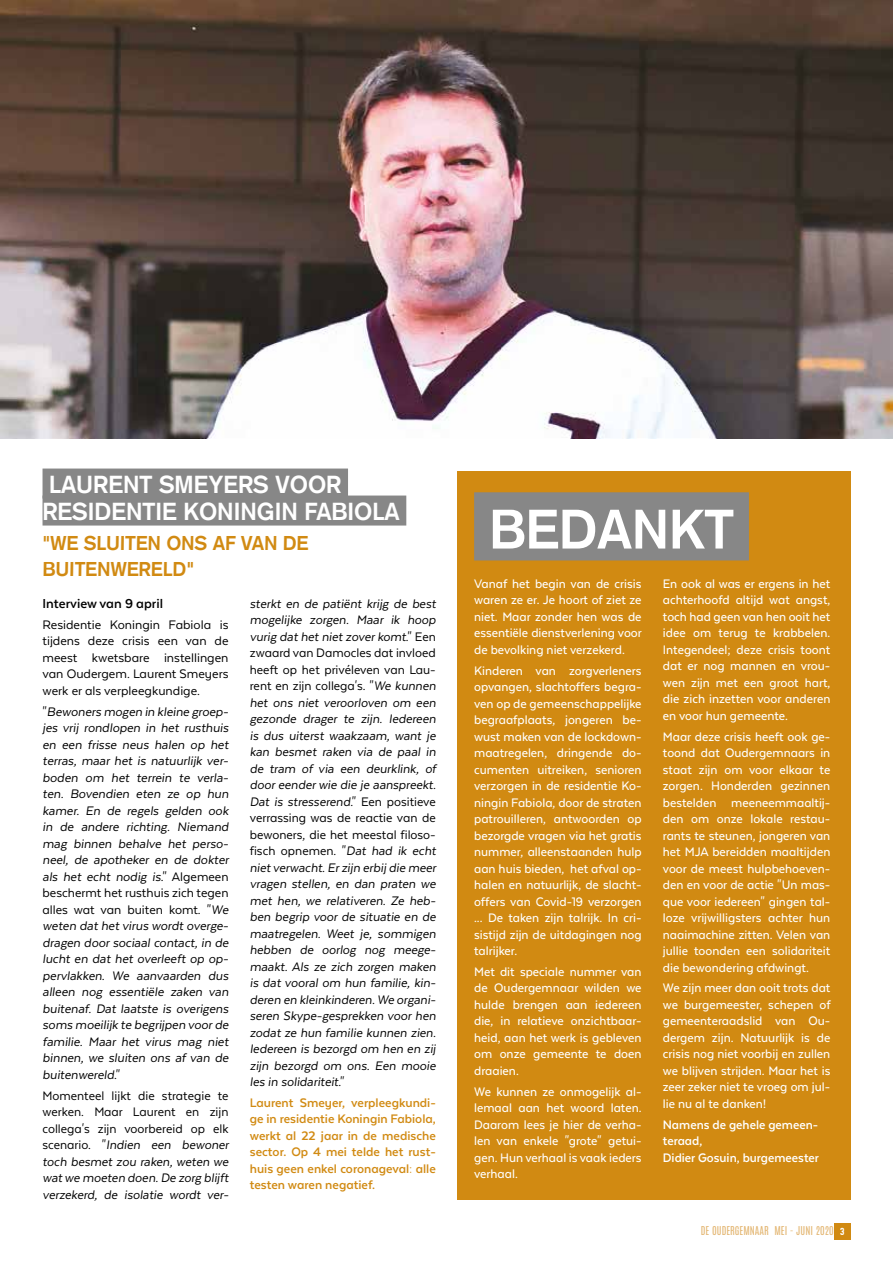
<style>
.page{position:relative;width:893px;height:1263px;background:#fff}
.page>*{position:absolute;margin:0;border:0;box-sizing:border-box;transform-origin:0 0}
.t1{font:700 54.45px "Akzidenz Grotesk CE";color:#fff}
.t2{font:700 24px/27px "Akzidenz Grotesk CE";color:#fff}
.t3{font:700 19.5px/25.5px "Akzidenz Grotesk CE";color:#d18a12}
.t4{font:700 15px "Texta Alt";color:#000}
.t5{font:500 14.25px/16.5px "Texta Alt";color:#fff;text-align:justify}
.t6{font:italic 14.25px/16.5px "Texta Alt";color:#000;text-align:justify}
.t7{font:700 14.25px/16.5px "Texta Alt";color:#d18a12;text-align:justify}
.t8{font:14.25px/16.5px "Texta Alt";color:#000;text-align:justify}
.t9{font:700 14.25px/16.5px "Texta Alt";color:#fff}
.t10{font:10.2px "Antonio";color:#e4b876}
.s1{font-style:normal}
.s2{font-family:"Confidel";font-size:10.5px;color:#fff}
</style>
<div class="page">
<div style="left:834px;top:1223px;width:17px;height:16px;background:#d18a12"></div>
<img style="left:0;top:0;width:893px;height:438px">
<div style="left:43px;top:468px;width:305px;height:30px;background:#878787"></div>
<div style="left:43px;top:495px;width:363px;height:30px;background:#878787"></div>
<div style="left:457px;top:471px;width:394px;height:728px;background:#d18a12"></div>
<div style="left:474px;top:492px;width:275px;height:68px;background:#878787"></div>
<h2 class="t2" style="left:43px;top:472px;width:359px">LAURENT SMEYERS VOOR<br>RESIDENTIE KONINGIN FABIOLA</h2>
<h3 class="t3" style="left:43px;top:531px;width:268px">"WE SLUITEN ONS AF VAN DE<br>BUITENWERELD"</h3>
<p class="t4" style="left:43px;top:596px;width:122px">Interview van 9 april</p>
<p class="t8" style="left:43px;top:616px;width:188px">Residentie Koningin Fabiola is tijdens deze crisis een van de meest kwetsbare instellingen van Oudergem. Laurent Smeyers werk er als verpleegkundige.</p>
<p class="t6" style="left:43px;top:703px;width:188px"><span class="s1">"</span>Bewoners mogen in kleine groep&shy;jes vrij rondlopen in het rusthuis en een frisse neus halen op het terras, maar het is natuurlijk ver&shy;boden om het terrein te verla&shy;ten. Bovendien eten ze op hun kamer. En de regels gelden ook in de andere richting. Niemand mag binnen behalve het perso&shy;neel, de apotheker en de dokter als het echt nodig is<span class="s1">." Algemeen beschermt het rusthuis zich tegen alles wat van buiten komt. "</span>We weten dat het virus wordt overge&shy;dragen door sociaal contact, in de lucht en dat het overleeft op op&shy;pervlakken. We aanvaarden dus alleen nog essentiële zaken van buitenaf. Dat laatste is overigens soms moeilijk te begrijpen voor de familie. Maar het virus mag niet binnen, we sluiten ons af van de buitenwereld<span class="s1">."</span></p>
<p class="t6" style="left:43px;top:1087px;width:188px"><span class="s1">Momenteel lijkt die strategie te werken. Maar Laurent en zijn collega's zijn voorbereid op elk scenario. "</span>Indien een bewoner toch besmet zou raken, weten we wat we moeten doen. De zorg blijft verzekerd, de isolatie wordt ver-</p>
<p class="t6" style="left:250px;top:595px;width:188px">sterkt en de patiënt krijg de best mogelijke zorgen. Maar ik hoop vurig dat het niet zover komt<span class="s1">." Een zwaard van Damocles dat invloed heeft op het privéleven van Lau&shy;rent en zijn collega's. "</span>We kunnen het ons niet veroorloven om een gezonde drager te zijn. Iedereen is dus uiterst waakzaam, want je kan besmet raken via de paal in de tram of via een deurklink, of door eender wie die je aanspreekt.<br>Dat is stresserend<span class="s1">." Een positieve verrassing was de reactie van de bewoners, die het meestal filoso&shy;fisch opnemen. "</span>Dat had ik echt niet verwacht. Er zijn erbij die meer vragen stellen, en dan praten we met hen, we relativeren. Ze heb&shy;ben begrip voor de situatie en de maatregelen. Weet je, sommigen hebben de oorlog nog meege&shy;maakt. Als ze zich zorgen maken is dat vooral om hun familie, kin&shy;deren en kleinkinderen. We organi&shy;seren Skype-gesprekken voor hen zodat ze hun familie kunnen zien.<br>Iedereen is bezorgd om hen en zij zijn bezorgd om ons. Een mooie les in solidariteit<span class="s1">."</span></p>
<p class="t7" style="left:250px;top:1094px;width:188px">Laurent Smeyer, verpleegkundi&shy;ge in residentie Koningin Fabiola, werkt al 22 jaar in de medische sector. Op 4 mei telde het rust&shy;huis geen enkel coronageval: alle testen waren negatief.</p>
<h1 class="t1" style="left:489px;top:496px;width:246px">BEDANKT</h1>
<p class="t5" style="left:474px;top:575px;width:169px">Vanaf het begin van de crisis waren ze er. Je hoort of ziet ze niet. Maar zonder hen was de essentiële dienstverlening voor de bevolking niet verzekerd.</p>
<p class="t5" style="left:474px;top:662px;width:169px">Kinderen van zorgverleners opvangen, slachtoffers begra&shy;ven op de gemeenschappelijke begraafplaats, jongeren be&shy;wust maken van de lockdown&shy;maatregelen, dringende do&shy;cumenten uitreiken, senioren verzorgen in de residentie Ko&shy;ningin Fabiola, door de straten patrouilleren, antwoorden op bezorgde vragen via het gratis nummer, alleenstaanden hulp aan huis bieden, het afval op&shy;halen en natuurlijk, de slacht&shy;offers van Covid-19 verzorgen ... De taken zijn talrijk. In cri&shy;sistijd zijn de uitdagingen nog talrijker.</p>
<p class="t5" style="left:474px;top:963px;width:169px">Met dit speciale nummer van de Oudergemnaar wilden we hulde brengen aan iedereen die, in relatieve onzichtbaar&shy;heid, aan het werk is gebleven om onze gemeente te doen draaien.</p>
<p class="t5" style="left:474px;top:1083px;width:169px">We kunnen ze onmogelijk al&shy;lemaal aan het woord laten.<br>Daarom lees je hier de verha&shy;len van enkele "grote" getui&shy;gen. Hun verhaal is vaak ieders verhaal.</p>
<p class="t5" style="left:663px;top:575px;width:169px">En ook al was er ergens in het achterhoofd altijd wat angst, toch had geen van hen ooit het idee om terug te krabbelen.<br>Integendeel; deze crisis toont dat er nog mannen en vrou&shy;wen zijn met een groot hart, die zich inzetten voor anderen en voor hun gemeente.</p>
<p class="t5" style="left:663px;top:728px;width:169px">Maar deze crisis heeft ook ge&shy;toond dat Oudergemnaars in staat zijn om voor elkaar te zorgen. Honderden gezinnen bestelden meeneemmaaltij&shy;den om onze lokale restau&shy;rants te steunen, jongeren van het MJA bereidden maaltijden voor de meest hulpbehoeven&shy;den en voor de actie "Un mas&shy;que voor iedereen" gingen tal&shy;loze vrijwilligsters achter hun naaimachine zitten. Velen van jullie toonden een solidariteit die bewondering afdwingt.</p>
<p class="t5" style="left:663px;top:979px;width:169px">We zijn meer dan ooit trots dat we burgemeester, schepen of gemeenteraadslid van Ou&shy;dergem zijn. Natuurlijk is de crisis nog niet voorbij en zullen we blijven strijden. Maar het is zeer zeker niet te vroeg om jul&shy;lie nu al te danken!</p>
<p class="t9" style="left:663px;top:1116px;width:158px">Namens de gehele gemeen&shy;teraad,<br>Didier Gosuin, burgemeester</p>
<p class="t10" style="left:701px;top:1223px;width:145px">DE OUDERGEMNAAR MEI - JUNI 2020 <span class="s2">3</span></p>
</div>
